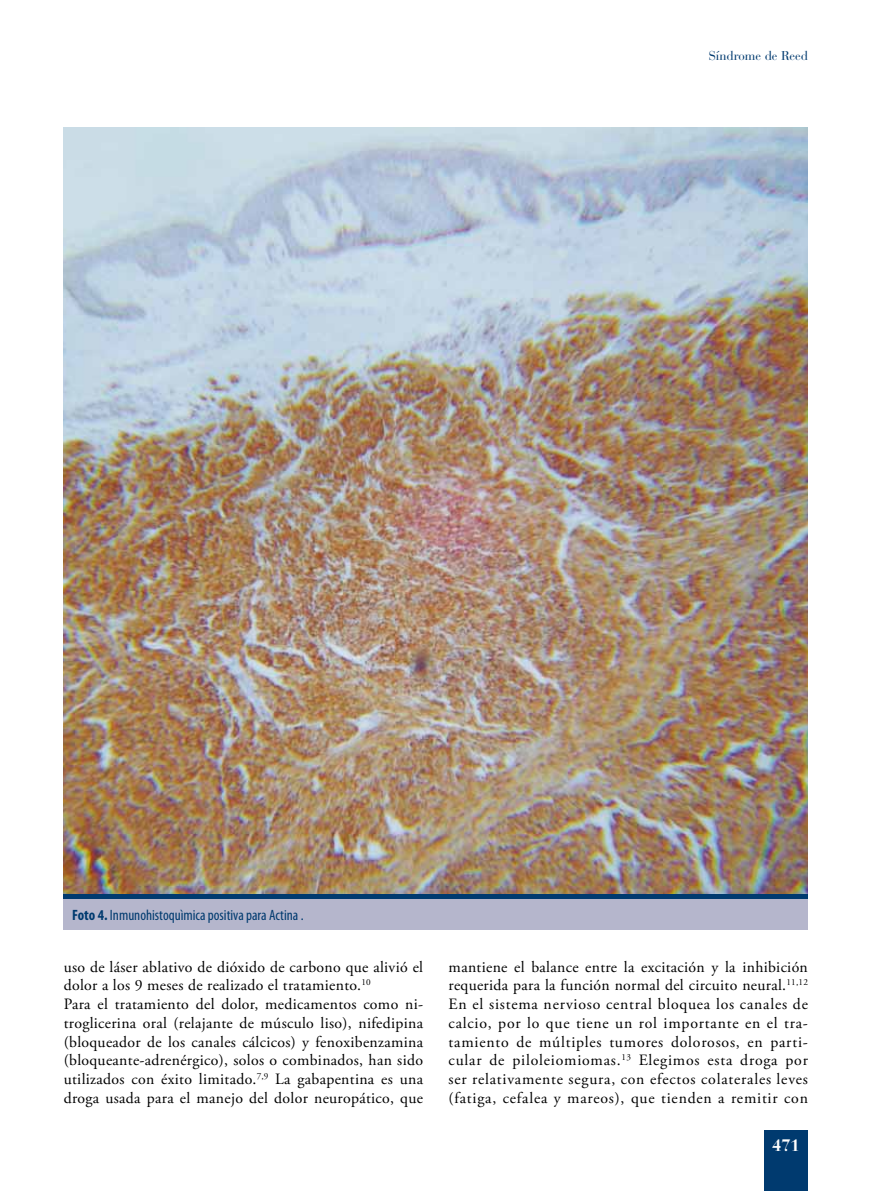
<style>
.page{position:relative;width:893px;height:1191px;background:#fff}
.page>*{position:absolute;margin:0;border:0;box-sizing:border-box;transform-origin:0 0}
.t1{font:700 16.5px "Bauer Bodoni";color:#fff}
.t2{font:15.75px/18.8px "Adobe Garamond Pro";letter-spacing:.02em;color:#000}
.t3{font:condensed 15px "Myriad Pro";color:#003a6f}
.t4{font:12.75px "Bauer Bodoni";color:#003a6f}
.s1{font-weight:700}
</style>
<div class="page">
<div style="left:764px;top:1130px;width:44px;height:61px;background:#003a6f"></div>
<img style="left:64px;top:128px;width:744px;height:766px">
<div style="left:64px;top:898px;width:744px;height:32px;background:#b5b6cc"></div>
<div style="left:64px;top:894px;width:744px;height:5px;background:#003a6f"></div>
<p class="t3" style="left:72px;top:905px;width:233px"><span class="s1">Foto 4.</span> Inmunohistoquìmica positiva para Actina .</p>
<p class="t4" style="left:709px;top:48px;width:101px">Síndrome de Reed</p>
<p class="t2" style="left:64px;top:958px;width:361px">uso de láser ablativo de dióxido de carbono que alivió el dolor a los 9 meses de realizado el tratamiento.<sup>10<br></sup>Para el tratamiento del dolor, medicamentos como ni&shy;troglicerina oral (relajante de músculo liso), nifedipina (bloqueador de los canales cálcicos) y fenoxibenzamina (bloqueante-adrenérgico), solos o combinados, han sido utilizados con éxito limitado.<sup>7,9</sup> La gabapentina es una droga usada para el manejo del dolor neuropático, que</p>
<p class="t2" style="left:449px;top:957px;width:361px;text-align:justify">mantiene el balance entre la excitación y la inhibición requerida para la función normal del circuito neural.<sup>11,12<br></sup>En el sistema nervioso central bloquea los canales de calcio, por lo que tiene un rol importante en el tra&shy;tamiento de múltiples tumores dolorosos, en parti&shy;cular de piloleiomiomas.<sup>13</sup> Elegimos esta droga por ser relativamente segura, con efectos colaterales leves (fatiga, cefalea y mareos), que tienden a remitir con</p>
<p class="t1" style="left:772px;top:1135px;width:29px">471</p>
</div>
